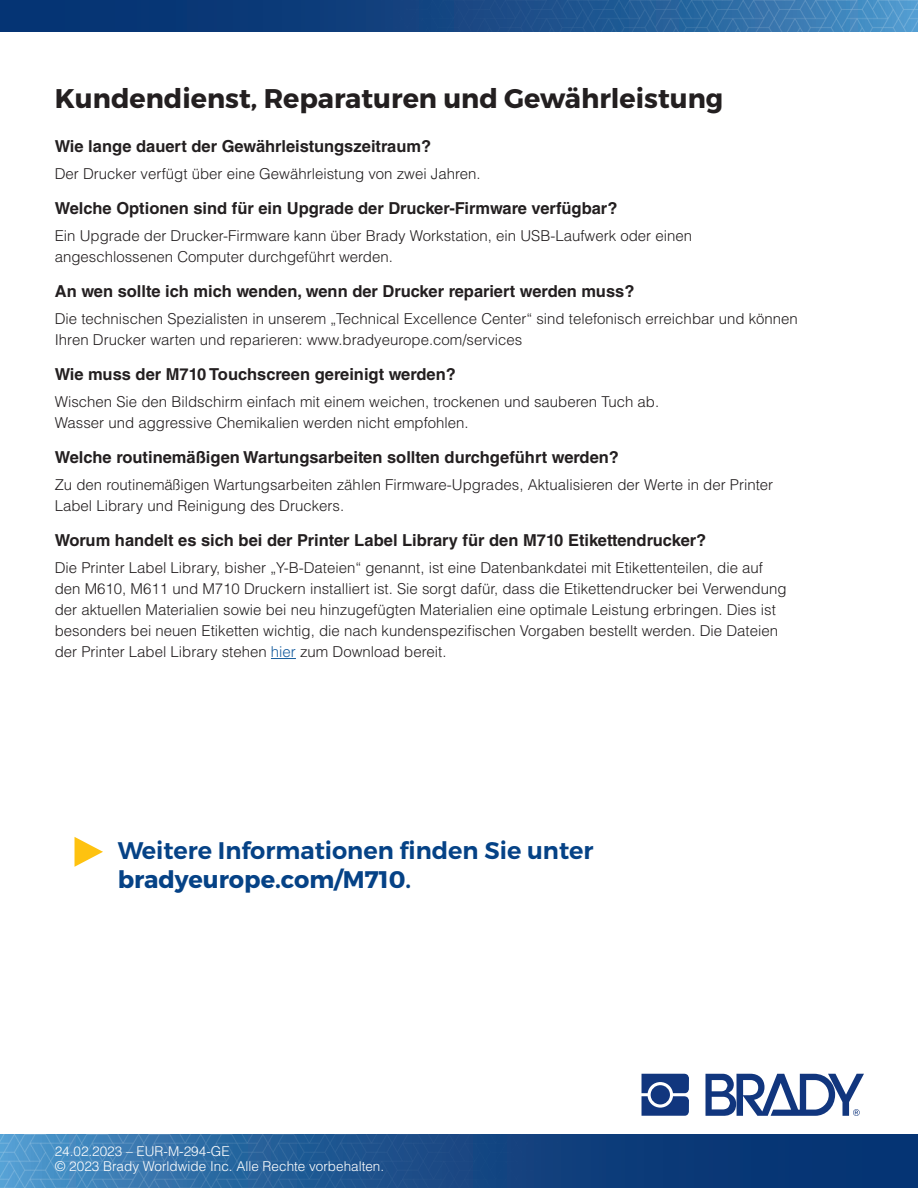
<style>
.page{position:relative;width:918px;height:1188px;background:#fff}
.page>*{position:absolute;margin:0;border:0;box-sizing:border-box;transform-origin:0 0}
.Section_Header{font:700 27px "Montserrat";color:#231f20}
.Section_Header-2{font:600 24px/28.8px "Montserrat";color:#054286}
.FAQ_QUESTIONS{font:700 16.5px "Helvetica LT Std";color:#231f20}
.Body_Copy{font:300 15px/21px "Helvetica LT Std";color:#231f20}
.Body_Copy-2{font:300 13.5px/15px "Helvetica LT Std";color:#fff}
.s1{color:#175d9e}
.s2{font-weight:700}
</style>
<div class="page">
<img style="left:0;top:0;width:918px;height:32px">
<img style="left:0;top:1134px;width:918px;height:54px">
<svg style="left:271px;top:658px;width:25px;height:1px"></svg>
<svg style="left:642px;top:1074px;width:47px;height:42px"></svg>
<div style="left:651px;top:1085px;width:19px;height:19px;background:#11367e;border-radius:50%"></div>
<svg style="left:706px;top:1074px;width:158px;height:42px"></svg>
<svg style="left:75px;top:837px;width:28px;height:30px"></svg>
<p class="Section_Header" style="left:55px;top:82px;width:670px">Kundendienst, Reparaturen und Gewährleistung</p>
<p class="FAQ_QUESTIONS" style="left:55px;top:136px;width:378px">Wie lange dauert der Gewährleistungszeitraum?</p>
<p class="Body_Copy" style="left:55px;top:163px;width:427px">Der Drucker verfügt über eine Gewährleistung von zwei Jahren.</p>
<p class="FAQ_QUESTIONS" style="left:55px;top:198px;width:564px">Welche Optionen sind für ein Upgrade der Drucker-Firmware verfügbar?</p>
<p class="Body_Copy" style="left:55px;top:225px;width:639px">Ein Upgrade der Drucker-Firmware kann über Brady Workstation, ein USB-Laufwerk oder einen angeschlossenen Computer durchgeführt werden.</p>
<p class="FAQ_QUESTIONS" style="left:55px;top:281px;width:581px">An wen sollte ich mich wenden, wenn der Drucker repariert werden muss?</p>
<p class="Body_Copy" style="left:55px;top:308px;width:745px">Die technischen Spezialisten in unserem „Technical Excellence Center“ sind telefonisch erreichbar und können<br>Ihren Drucker warten und reparieren: www.bradyeurope.com/services</p>
<p class="FAQ_QUESTIONS" style="left:55px;top:364px;width:403px">Wie muss der M710 Touchscreen gereinigt werden?</p>
<p class="Body_Copy" style="left:55px;top:391px;width:606px">Wischen Sie den Bildschirm einfach mit einem weichen, trockenen und sauberen Tuch ab.<br>Wasser und aggressive Chemikalien werden nicht empfohlen.</p>
<p class="FAQ_QUESTIONS" style="left:55px;top:447px;width:566px">Welche routinemäßigen Wartungsarbeiten sollten durchgeführt werden?</p>
<p class="Body_Copy" style="left:55px;top:474px;width:720px">Zu den routinemäßigen Wartungsarbeiten zählen Firmware-Upgrades, Aktualisieren der Werte in der Printer<br>Label Library und Reinigung des Druckers.</p>
<p class="FAQ_QUESTIONS" style="left:55px;top:530px;width:653px">Worum handelt es sich bei der Printer Label Library für den M710 Etikettendrucker?</p>
<p class="Body_Copy" style="left:55px;top:557px;width:733px">Die Printer Label Library, bisher „Y-B-Dateien“ genannt, ist eine Datenbankdatei mit Etikettenteilen, die auf den M610, M611 und M710 Druckern installiert ist. Sie sorgt dafür, dass die Etikettendrucker bei Verwendung der aktuellen Materialien sowie bei neu hinzugefügten Materialien eine optimale Leistung erbringen. Dies ist besonders bei neuen Etiketten wichtig, die nach kundenspezifischen Vorgaben bestellt werden. Die Dateien der Printer Label Library stehen <span class="s1">hier</span> zum Download bereit.</p>
<p class="Section_Header-2" style="left:118px;top:836px;width:477px">Weitere Informationen finden Sie unter <span class="s2">bradyeurope.com/M710</span>.</p>
<p class="Body_Copy-2" style="left:55px;top:1143px;width:331px">24.02.2023 – EUR-M-294-GE<br>© 2023 Brady Worldwide Inc. Alle Rechte vorbehalten.</p>
</div>
